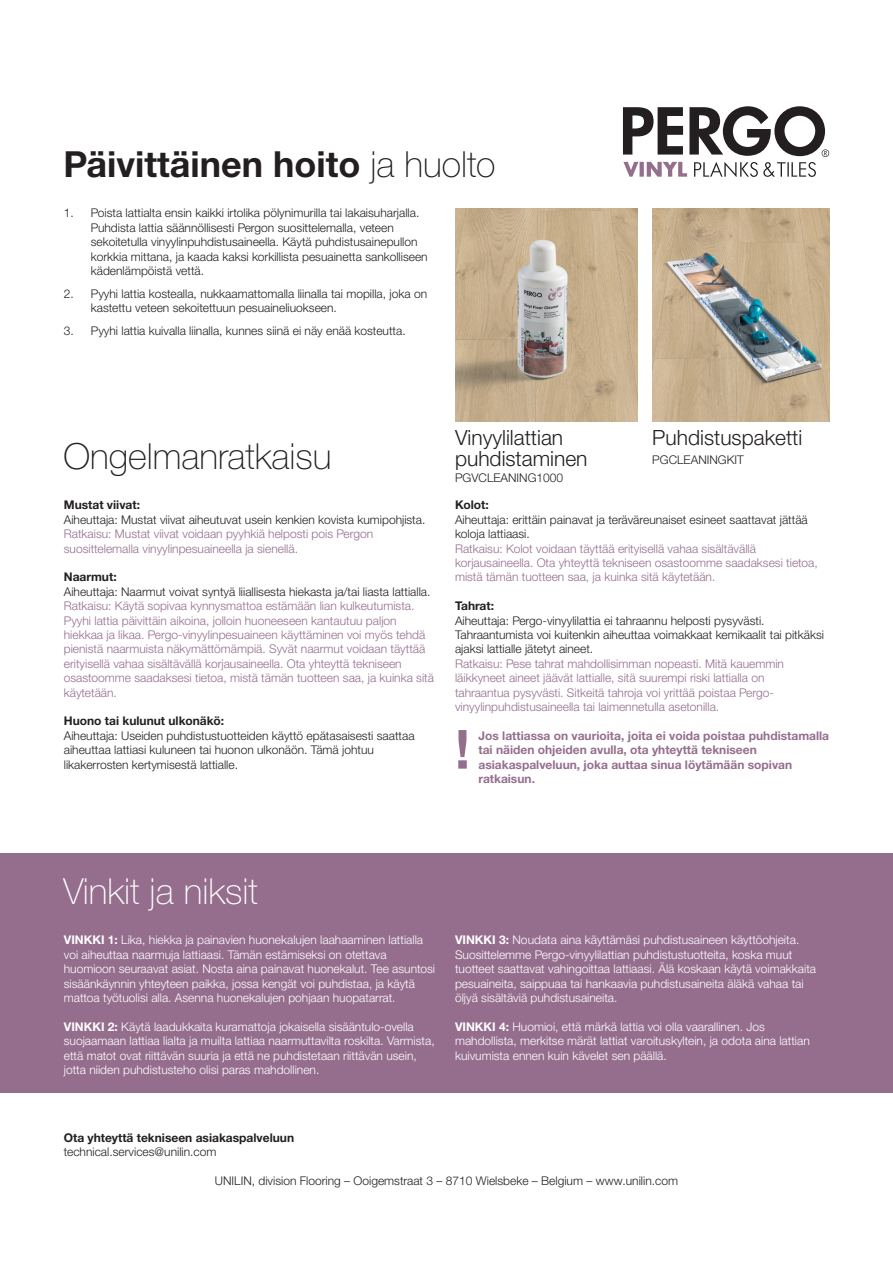
<style>
.page{position:relative;width:893px;height:1263px;background:#fff}
.page>*{position:absolute;margin:0;border:0;box-sizing:border-box;transform-origin:0 0}
.t1{font:700 54px "Helvetica Neue LTW1 G";color:#956e8e}
.t2{font:700 36px "Helvetica Neue LTW1 G";color:#231f20}
.t3{font:100 36px "Helvetica Neue LTW1 G";color:#231f20}
.t4{font:100 36px "Helvetica Neue LTW1 G";color:#fff}
.ingress{font:300 21px/21px "Helvetica Neue LT Pro";color:#231f20}
.t5{font:300 12px/14.4px "Helvetica Neue LTW1 G";color:#231f20}
.t6{font:300 12px/14.4px "Helvetica Neue LTW1 G";color:#fff}
.t7{font:300 12px/14.4px "Helvetica Neue LTW1 G";color:#956e8e}
.t8{font:700 12px/14.4px "Helvetica Neue LTW1 G";color:#956e8e}
.t9{font:700 12px "Helvetica Neue LTW1 G";color:#231f20}
.ingress-2{font:300 12px "Helvetica Neue LT Pro";color:#231f20}
.s1{font-weight:100}
.s2{font-weight:700}
</style>
<div class="page">
<div style="left:0;top:853px;width:893px;height:240px;background:#956e8e"></div>
<img style="left:455px;top:209px;width:183px;height:212px">
<img style="left:652px;top:209px;width:177px;height:212px">
<svg style="left:623px;top:106px;width:206px;height:71px"></svg>
<p class="t2" style="left:63px;top:142px;width:433px">Päivittäinen hoito <span class="s1">ja huolto</span></p>
<p class="t5" style="left:91px;top:206px;width:338px;text-indent:-27px">1. Poista lattialta ensin kaikki irtolika pölynimurilla tai lakaisuharjalla.<br>Puhdista lattia säännöllisesti Pergon suosittelemalla, veteen sekoitetulla vinyylinpuhdistusaineella. Käytä puhdistusainepullon korkkia mittana, ja kaada kaksi korkillista pesuainetta sankolliseen kädenlämpöistä vettä.</p>
<p class="t5" style="left:91px;top:286px;width:338px;text-indent:-27px">2. Pyyhi lattia kostealla, nukkaamattomalla liinalla tai mopilla, joka on kastettu veteen sekoitettuun pesuaineliuokseen.</p>
<p class="t5" style="left:64px;top:324px;width:343px">3. Pyyhi lattia kuivalla liinalla, kunnes siinä ei näy enää kosteutta.</p>
<p class="t3" style="left:63px;top:434px;width:270px">Ongelmanratkaisu</p>
<p class="t9" style="left:64px;top:498px;width:78px">Mustat viivat:</p>
<p class="t5" style="left:64px;top:512px;width:363px">Aiheuttaja: Mustat viivat aiheutuvat usein kenkien kovista kumipohjista.</p>
<p class="t7" style="left:64px;top:527px;width:311px">Ratkaisu: Mustat viivat voidaan pyyhkiä helposti pois Pergon suosittelemalla vinyylinpesuaineella ja sienellä.</p>
<p class="t9" style="left:64px;top:570px;width:54px">Naarmut:</p>
<p class="t5" style="left:64px;top:584px;width:368px">Aiheuttaja: Naarmut voivat syntyä liiallisesta hiekasta ja/tai liasta lattialla.</p>
<p class="t7" style="left:64px;top:599px;width:372px">Ratkaisu: Käytä sopivaa kynnysmattoa estämään lian kulkeutumista.<br>Pyyhi lattia päivittäin aikoina, jolloin huoneeseen kantautuu paljon hiekkaa ja likaa. Pergo-vinyylinpesuaineen käyttäminen voi myös tehdä pienistä naarmuista näkymättömämpiä. Syvät naarmut voidaan täyttää erityisellä vahaa sisältävällä korjausaineella. Ota yhteyttä tekniseen osastoomme saadaksesi tietoa, mistä tämän tuotteen saa, ja kuinka sitä käytetään.</p>
<p class="t9" style="left:64px;top:714px;width:162px">Huono tai kulunut ulkonäkö:</p>
<p class="t5" style="left:64px;top:728px;width:352px">Aiheuttaja: Useiden puhdistustuotteiden käyttö epätasaisesti saattaa aiheuttaa lattiasi kuluneen tai huonon ulkonäön. Tämä johtuu likakerrosten kertymisestä lattialle.</p>
<p class="ingress" style="left:455px;top:426px;width:134px">Vinyylilattian puhdistaminen</p>
<p class="ingress-2" style="left:455px;top:470px;width:110px">PGVCLEANING1000</p>
<p class="ingress" style="left:652px;top:426px;width:152px">Puhdistuspaketti</p>
<p class="ingress-2" style="left:652px;top:452px;width:93px">PGCLEANINGKIT</p>
<p class="t9" style="left:455px;top:498px;width:35px">Kolot:</p>
<p class="t5" style="left:455px;top:512px;width:354px">Aiheuttaja: erittäin painavat ja teräväreunaiset esineet saattavat jättää koloja lattiaasi.</p>
<p class="t7" style="left:455px;top:541px;width:364px">Ratkaisu: Kolot voidaan täyttää erityisellä vahaa sisältävällä korjausaineella. Ota yhteyttä tekniseen osastoomme saadaksesi tietoa, mistä tämän tuotteen saa, ja kuinka sitä käytetään.</p>
<p class="t9" style="left:455px;top:598px;width:41px">Tahrat:</p>
<p class="t5" style="left:455px;top:613px;width:371px">Aiheuttaja: Pergo-vinyylilattia ei tahraannu helposti pysyvästi.<br>Tahraantumista voi kuitenkin aiheuttaa voimakkaat kemikaalit tai pitkäksi ajaksi lattialle jätetyt aineet.</p>
<p class="t7" style="left:455px;top:656px;width:331px">Ratkaisu: Pese tahrat mahdollisimman nopeasti. Mitä kauemmin läikkyneet aineet jäävät lattialle, sitä suurempi riski lattialla on tahraantua pysyvästi. Sitkeitä tahroja voi yrittää poistaa Pergo&shy;vinyylinpuhdistusaineella tai laimennetulla asetonilla.</p>
<p class="t8" style="left:478px;top:728px;width:352px">Jos lattiassa on vaurioita, joita ei voida poistaa puhdistamalla tai näiden ohjeiden avulla, ota yhteyttä tekniseen asiakaspalveluun, joka auttaa sinua löytämään sopivan ratkaisun.</p>
<p class="t1" style="left:455px;top:716px;width:17px">!</p>
<p class="t4" style="left:63px;top:869px;width:196px">Vinkit ja niksit</p>
<p class="t6" style="left:64px;top:933px;width:373px"><span class="s2">VINKKI 1:</span> Lika, hiekka ja painavien huonekalujen laahaaminen lattialla voi aiheuttaa naarmuja lattiaasi. Tämän estämiseksi on otettava huomioon seuraavat asiat. Nosta aina painavat huonekalut. Tee asuntosi sisäänkäynnin yhteyteen paikka, jossa kengät voi puhdistaa, ja käytä mattoa työtuolisi alla. Asenna huonekalujen pohjaan huopatarrat.</p>
<p class="t6" style="left:64px;top:1019px;width:372px"><span class="s2">VINKKI 2:</span> Käytä laadukkaita kuramattoja jokaisella sisääntulo-ovella suojaamaan lattiaa lialta ja muilta lattiaa naarmuttavilta roskilta. Varmista, että matot ovat riittävän suuria ja että ne puhdistetaan riittävän usein, jotta niiden puhdistusteho olisi paras mahdollinen.</p>
<p class="t6" style="left:455px;top:933px;width:363px"><span class="s2">VINKKI 3:</span> Noudata aina käyttämäsi puhdistusaineen käyttöohjeita.<br>Suosittelemme Pergo-vinyylilattian puhdistustuotteita, koska muut tuotteet saattavat vahingoittaa lattiaasi. Älä koskaan käytä voimakkaita pesuaineita, saippuaa tai hankaavia puhdistusaineita äläkä vahaa tai öljyä sisältäviä puhdistusaineita.</p>
<p class="t6" style="left:455px;top:1019px;width:356px"><span class="s2">VINKKI 4:</span> Huomioi, että märkä lattia voi olla vaarallinen. Jos mahdollista, merkitse märät lattiat varoituskyltein, ja odota aina lattian kuivumista ennen kuin kävelet sen päällä.</p>
<p class="t9" style="left:64px;top:1130px;width:232px">Ota yhteyttä tekniseen asiakaspalveluun</p>
<p class="t5" style="left:64px;top:1144px;width:154px">technical.services@unilin.com</p>
<p class="t5" style="left:215px;top:1173px;width:465px">UNILIN, division Flooring – Ooigemstraat 3 – 8710 Wielsbeke – Belgium – www.unilin.com</p>
</div>
